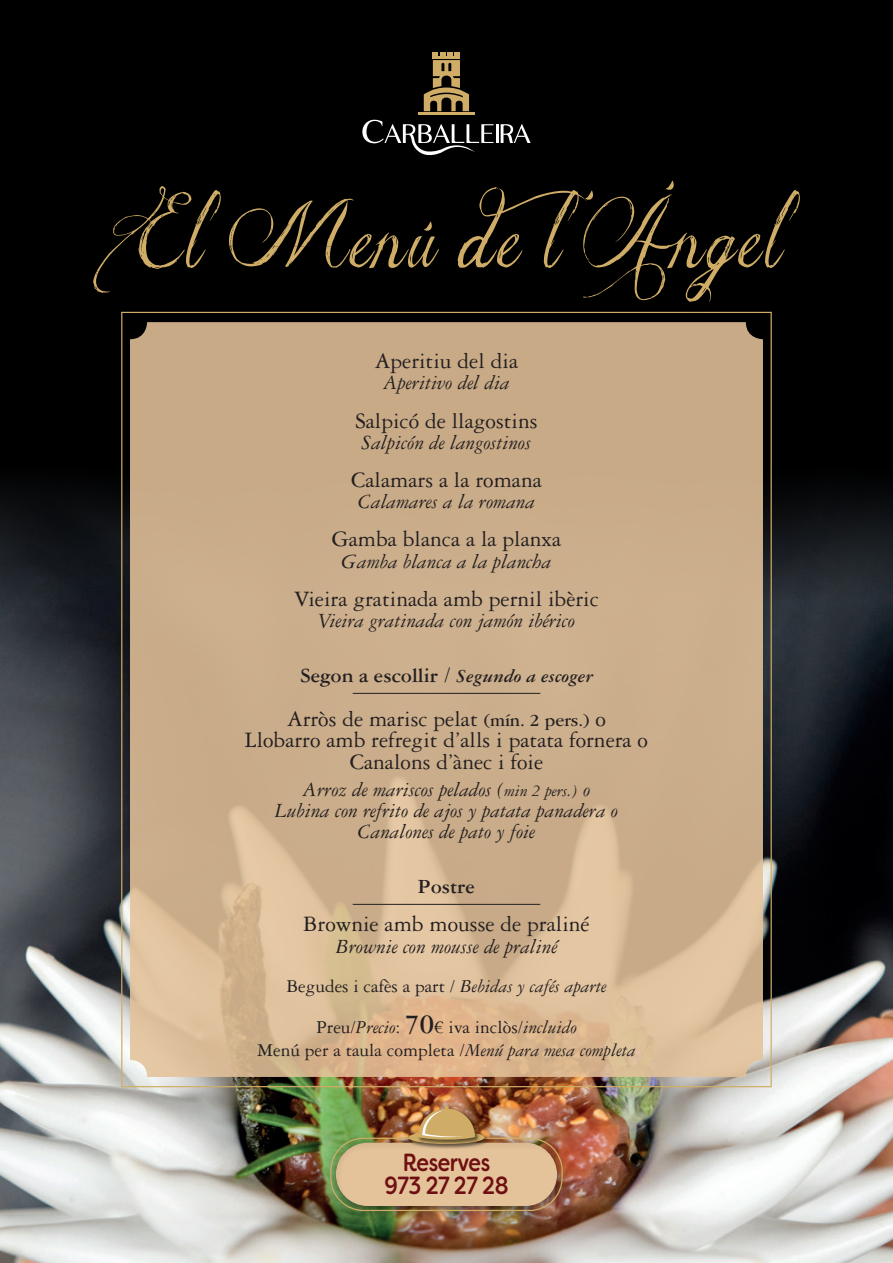
<style>
.page{position:relative;width:893px;height:1263px;background:#000}
.page>*{position:absolute;margin:0;border:0;box-sizing:border-box;transform-origin:0 0}
.t1{font:500 24.75px/23.2px "Filson Soft";letter-spacing:-.02em;color:#6e0f11;text-align:center;scale:.84 1}
.t2{font:23.4px/21.5px "Garamond 3 LT Std";color:#231f20;text-align:center}
.t3{font:italic 21.45px/21.5px "Garamond 3 LT Std";color:#231f20;text-align:center}
.t4{font:700 21.45px "Garamond 3 LT Std";color:#231f20}
.t5{font:italic 700 19.5px "Garamond 3 LT Std";color:#231f20}
.t6{font:19.35px/40.3px "Garamond 3 LT Std";color:#231f20;text-align:center}
.s1{font-style:normal;font-size:21.45px}
.s2{font-weight:400;font-style:normal;font-size:23.4px}
.s3{font-family:"ITC Garamond Std";font-size:17.55px}
.s4{font-size:17.55px}
.s5{font-style:italic}
.s6{font-weight:700;font-size:28.95px}
</style>
<div class="page">
<img style="left:0;top:489px;width:893px;height:774px">
<svg style="left:130px;top:322px;width:633px;height:755px;fill:#caad8b"></svg>
<hr style="left:496px;top:124px;width:3px;height:19px;background:#fff">
<svg style="left:362px;top:120px;width:131px;height:35px"></svg>
<hr style="left:418px;top:112px;width:56px;height:3px;background:#cfad66">
<svg style="left:424px;top:52px;width:45px;height:59px"></svg>
<svg style="left:501px;top:124px;width:30px;height:19px"></svg>
<div style="left:324px;top:1131px;width:251px;height:92px;background:#000;opacity:.55"></div>
<div style="left:330px;top:1138px;width:233px;height:73px;border:1px solid #cfad66;border-radius:33px"></div>
<div style="left:407px;top:1130px;width:83px;height:19px;background:#000;opacity:.55"></div>
<svg style="left:408px;top:1131px;width:77px;height:13px"></svg>
<div style="left:417px;top:1104px;width:63px;height:41px;background:#000;opacity:.55"></div>
<svg style="left:418px;top:1105px;width:57px;height:34px"></svg>
<svg style="left:93px;top:186px;width:128px;height:107px"></svg>
<svg style="left:229px;top:199px;width:210px;height:70px"></svg>
<svg style="left:458px;top:181px;width:342px;height:121px"></svg>
<hr style="left:353px;top:693px;width:187px;height:1px;background:#231f20">
<hr style="left:353px;top:904px;width:187px;height:1px;background:#231f20">
<p class="t2" style="left:375px;top:350px;width:145px">Aperitiu del dia</p>
<p class="t3" style="left:383px;top:372px;width:128px">Aperitivo del dia</p>
<p class="t2" style="left:355px;top:410px;width:184px">Salpicó de llagostins</p>
<p class="t3" style="left:362px;top:432px;width:171px">Salpicón de langostinos</p>
<p class="t2" style="left:351px;top:469px;width:192px">Calamars a la romana</p>
<p class="t3" style="left:358px;top:491px;width:178px">Calamares a la romana</p>
<p class="t2" style="left:332px;top:529px;width:231px">Gamba blanca a la planxa</p>
<p class="t3" style="left:342px;top:551px;width:211px">Gamba blanca a la plancha</p>
<p class="t2" style="left:294px;top:588px;width:306px">Vieira gratinada amb pernil ibèric</p>
<p class="t3" style="left:318px;top:610px;width:258px">Vieira gratinada con jamón ibérico</p>
<p class="t5" style="left:300px;top:665px;width:294px"><span class="s1">Segon a escollir</span> <span class="s2">/</span> Segundo a escoger</p>
<p class="t2" style="left:245px;top:708px;width:405px">Arròs de marisc pelat <span class="s3">(mín. 2 pers.)</span> o<br>Llobarro amb refregit d’alls i patata fornera o<br>Canalons d’ànec i foie</p>
<p class="t3" style="left:275px;top:778px;width:345px">Arroz de mariscos pelados (<span class="s4">min 2 pers.)</span> o<br>Lubina con refrito de ajos y patata panadera o<br>Canalones de pato y foie</p>
<p class="t4" style="left:418px;top:875px;width:59px">Postre</p>
<p class="t2" style="left:303px;top:913px;width:288px">Brownie amb mousse de praliné</p>
<p class="t3" style="left:336px;top:935px;width:223px">Brownie con mousse de praliné</p>
<p class="t6" style="left:286px;top:966px;width:322px">Begudes i cafès a part / <span class="s5">Bebidas y cafés aparte<br></span>Preu/<span class="s5">Precio</span>: <span class="s6">70</span>€ iva inclòs/<span class="s5">incluido</span></p>
<p class="t6" style="left:257px;top:1030px;width:380px">Menú per a taula completa /<span class="s5">Menú para mesa completa</span></p>
<p class="t1" style="left:384px;top:1150px;width:149px">Reserves<br>973 27 27 28</p>
</div>
